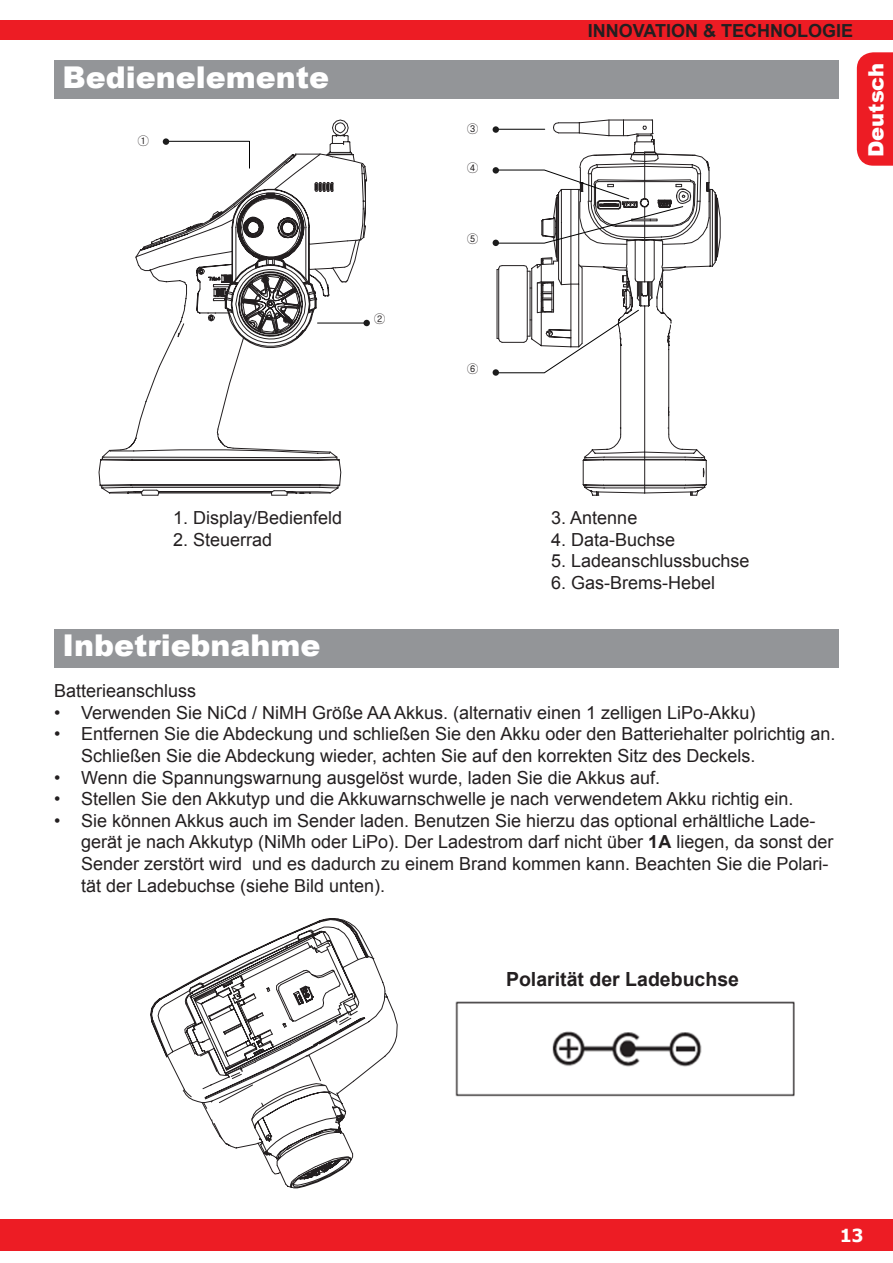
<style>
.page{position:relative;width:893px;height:1263px;background:#fff}
.page>*{position:absolute;margin:0;border:0;box-sizing:border-box;transform-origin:0 0}
.t1{font:900 30px "Arial";color:#fff}
.t2{font:900 21px "Arial";color:#fff}
.t3{font:700 19.5px "Arial";color:#231f20}
.t4{font:18px/21.6px "Arial";color:#231f20}
.t5{font:700 18px "Arial";color:#231f20}
.t6{font:700 18px "Tahoma";color:#fff}
.t7{font:11.85px "Gulim";color:#231f20}
.s1{font-weight:700}
</style>
<div class="page">
<div style="left:857px;top:52px;width:36px;height:114px;background:#ed1c24"></div>
<div style="left:0;top:1219px;width:893px;height:31px;background:#ed1c24"></div>
<div style="left:0;top:20px;width:893px;height:20px;background:#ed1c24"></div>
<div style="left:54px;top:61px;width:785px;height:38px;background:#939598"></div>
<div style="left:54px;top:629px;width:785px;height:38px;background:#939598"></div>
<img style="left:455px;top:1001px;width:340px;height:96px">
<div style="left:363px;top:320px;width:7px;height:6px;background:#1c1c1c;border-radius:50%"></div>
<svg style="left:162px;top:135px;width:191px;height:19px"></svg>
<svg style="left:99px;top:163px;width:269px;height:333px"></svg>
<svg style="left:101px;top:154px;width:262px;height:339px"></svg>
<svg style="left:498px;top:119px;width:223px;height:256px"></svg>
<svg style="left:579px;top:141px;width:131px;height:355px"></svg>
<hr style="left:496px;top:129px;width:49px;height:1px;background:#000">
<svg style="left:496px;top:309px;width:144px;height:65px"></svg>
<div style="left:493px;top:126px;width:6px;height:7px;background:#1c1c1c;border-radius:50%"></div>
<svg style="left:493px;top:169px;width:191px;height:77px"></svg>
<div style="left:493px;top:369px;width:6px;height:7px;background:#1c1c1c;border-radius:50%"></div>
<div style="left:493px;top:167px;width:6px;height:7px;background:#1c1c1c;border-radius:50%"></div>
<svg style="left:266px;top:1160px;width:86px;height:29px"></svg>
<svg style="left:150px;top:918px;width:248px;height:242px"></svg>
<h1 class="t1" style="left:63px;top:56px;width:268px">Bedienelemente</h1>
<p class="t7" style="left:138px;top:134px;width:13px">①</p>
<p class="t7" style="left:374px;top:313px;width:13px">②</p>
<p class="t7" style="left:467px;top:123px;width:13px">③</p>
<p class="t7" style="left:467px;top:162px;width:13px">④</p>
<p class="t7" style="left:467px;top:233px;width:13px">⑤</p>
<p class="t7" style="left:467px;top:363px;width:13px">⑥</p>
<p class="t5" style="left:588px;top:19px;width:267px">INNOVATION &amp; TECHNOLOGIE</p>
<p class="t2" style="left:861px;top:157px;width:96px;rotate:-90deg">Deutsch</p>
<p class="t4" style="left:173px;top:507px;width:171px">1. Display/Bedienfeld</p>
<p class="t4" style="left:551px;top:507px;width:88px">3. Antenne</p>
<p class="t4" style="left:173px;top:529px;width:101px">2. Steuerrad</p>
<p class="t4" style="left:551px;top:529px;width:126px">4. Data-Buchse</p>
<p class="t4" style="left:551px;top:550px;width:200px">5. Ladeanschlussbuchse</p>
<p class="t4" style="left:551px;top:572px;width:166px">6. Gas-Brems-Hebel</p>
<h1 class="t1" style="left:63px;top:624px;width:260px">Inbetriebnahme</h1>
<p class="t4" style="left:54px;top:680px;width:144px">Batterieanschluss</p>
<p class="t4" style="left:54px;top:702px;width:703px">• Verwenden Sie NiCd / NiMH Größe AA Akkus. (alternativ einen 1 zelligen LiPo-Akku)</p>
<p class="t4" style="left:81px;top:723px;width:756px;text-indent:-27px">• Entfernen Sie die Abdeckung und schließen Sie den Akku oder den Batteriehalter polrichtig an.<br>Schließen Sie die Abdeckung wieder, achten Sie auf den korrekten Sitz des Deckels.</p>
<p class="t4" style="left:54px;top:767px;width:608px">• Wenn die Spannungswarnung ausgelöst wurde, laden Sie die Akkus auf.</p>
<p class="t4" style="left:54px;top:788px;width:741px">• Stellen Sie den Akkutyp und die Akkuwarnschwelle je nach verwendetem Akku richtig ein.</p>
<p class="t4" style="left:81px;top:810px;width:754px;text-indent:-27px">• Sie können Akkus auch im Sender laden. Benutzen Sie hierzu das optional erhältliche Lade&shy;gerät je nach Akkutyp (NiMh oder LiPo). Der Ladestrom darf nicht über <span class="s1">1A</span> liegen, da sonst der Sender zerstört wird und es dadurch zu einem Brand kommen kann. Beachten Sie die Polari&shy;tät der Ladebuchse (siehe Bild unten).</p>
<p class="t3" style="left:506px;top:967px;width:234px">POLARITÄT DER LADEBUCHSE</p>
<p class="t6" style="left:840px;top:1222px;width:24px">13</p>
</div>
